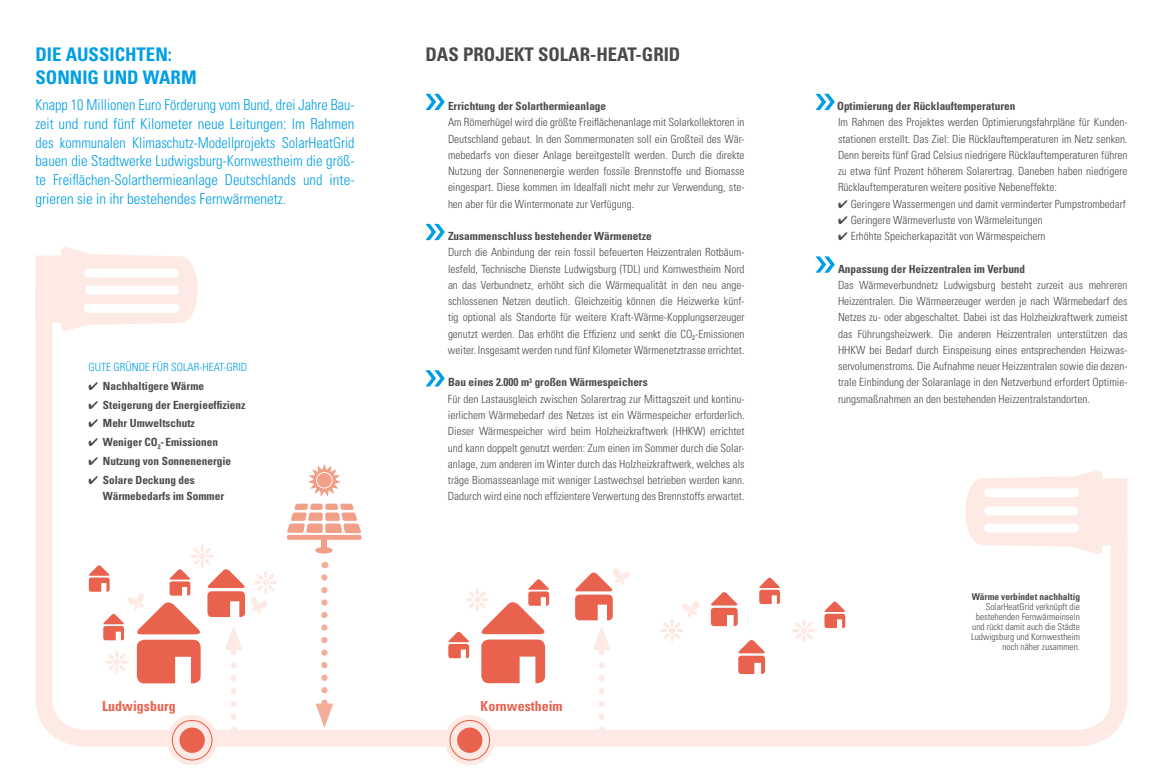
<style>
.page{position:relative;width:1163px;height:780px;background:#fff}
.page>*{position:absolute;margin:0;border:0;box-sizing:border-box;transform-origin:0 0}
.t1{font:700 condensed 18.75px/22.5px "Univers LT Std";color:#009fe3}
.t2{font:700 condensed 18.75px "Univers LT Std";color:#4a4a49}
.t3{font:300 condensed 15px/18.8px "Univers LT Std";color:#009fe3;text-align:justify;scale:.95 1}
.t4{font:700 condensed 13.88px "Univers LT Std";color:#e9624e}
.t5{font:300 condensed 11.25px/16.2px "Univers LT Std";color:#4a4a49;text-align:justify}
.t6{font:700 condensed 11.25px/16.2px "Univers LT Std";color:#4a4a49}
.t7{font:300 condensed 11.25px "Univers LT Std";color:#009fe3}
.t8{font:300 condensed 9.38px/10px "Univers LT Std";color:#4a4a49;text-align:right}
.t9{font:700 condensed 9.38px "Univers LT Std";color:#4a4a49}
.s1{font-weight:700}
</style>
<div class="page">
<svg style="left:425px;top:94px;width:20px;height:16px"></svg>
<svg style="left:425px;top:224px;width:20px;height:16px"></svg>
<svg style="left:815px;top:94px;width:19px;height:16px"></svg>
<svg style="left:815px;top:256px;width:19px;height:16px"></svg>
<svg style="left:744px;top:554px;width:383px;height:192px"></svg>
<svg style="left:965px;top:470px;width:162px;height:84px"></svg>
<svg style="left:36px;top:247px;width:162px;height:37px"></svg>
<svg style="left:744px;top:638px;width:22px;height:36px"></svg>
<svg style="left:758px;top:576px;width:22px;height:28px"></svg>
<svg style="left:823px;top:600px;width:23px;height:28px"></svg>
<svg style="left:35px;top:284px;width:709px;height:462px"></svg>
<svg style="left:167px;top:715px;width:50px;height:50px"></svg>
<svg style="left:444px;top:715px;width:51px;height:50px"></svg>
<div style="left:179px;top:727px;width:26px;height:25px;background:#e9624e;border-radius:50%"></div>
<div style="left:457px;top:727px;width:25px;height:25px;background:#e9624e;border-radius:50%"></div>
<svg style="left:660px;top:600px;width:40px;height:42px"></svg>
<svg style="left:447px;top:578px;width:103px;height:105px"></svg>
<svg style="left:792px;top:618px;width:23px;height:24px"></svg>
<div style="left:172px;top:719px;width:40px;height:41px;border:1px solid #e9624e;border-radius:50%"></div>
<div style="left:449px;top:719px;width:41px;height:41px;border:1px solid #e9624e;border-radius:50%"></div>
<svg style="left:88px;top:544px;width:189px;height:172px"></svg>
<svg style="left:573px;top:567px;width:58px;height:149px"></svg>
<svg style="left:315px;top:577px;width:18px;height:150px"></svg>
<svg style="left:287px;top:503px;width:74px;height:30px"></svg>
<hr style="left:287px;top:535px;width:74px;height:4px;background:#f29f88;border-radius:2px">
<div style="left:321px;top:538px;width:5px;height:12px;background:#f29f88"></div>
<div style="left:315px;top:547px;width:17px;height:6px;background:#f29f88;border-radius:50%"></div>
<svg style="left:308px;top:464px;width:32px;height:32px"></svg>
<div style="left:317px;top:473px;width:14px;height:14px;background:#f29f88;border-radius:50%"></div>
<h1 class="t1" style="left:35px;top:43px;width:163px">DIE AUSSICHTEN:<br>SONNIG UND WARM</h1>
<h1 class="t2" style="left:425px;top:43px;width:256px">DAS PROJEKT SOLAR-HEAT-GRID</h1>
<p class="t6" style="left:448px;top:98px;width:160px">Errichtung der Solarthermieanlage</p>
<p class="t5" style="left:448px;top:114px;width:298px">Am Römerhügel wird die größte Freiflächenanlage mit Solarkollektoren in Deutschland gebaut. In den Sommermonaten soll ein Großteil des Wär&shy;mebedarfs von dieser Anlage bereitgestellt werden. Durch die direkte Nutzung der Sonnenenergie werden fossile Brennstoffe und Biomasse eingespart. Diese kommen im Idealfall nicht mehr zur Verwendung, ste&shy;hen aber für die Wintermonate zur Verfügung.</p>
<p class="t6" style="left:448px;top:228px;width:205px">Zusammenschluss bestehender Wärmenetze</p>
<p class="t5" style="left:448px;top:244px;width:298px">Durch die Anbindung der rein fossil befeuerten Heizzentralen Rotbäum&shy;lesfeld, Technische Dienste Ludwigsburg (TDL) und Kornwestheim Nord an das Verbundnetz, erhöht sich die Wärmequalität in den neu ange&shy;schlossenen Netzen deutlich. Gleichzeitig können die Heizwerke künf&shy;tig optional als Standorte für weitere Kraft-Wärme-Kopplungserzeuger genutzt werden. Das erhöht die Effizienz und senkt die CO<sub>2</sub>-Emissionen weiter. Insgesamt werden rund fünf Kilometer Wärmenetztrasse errichtet.</p>
<p class="t5" style="left:448px;top:374px;width:298px;text-align:left"><span class="s1">Bau eines 2.000 m</span><sup>3</sup> <span class="s1">großen Wärmespeichers<br></span>Für den Lastausgleich zwischen Solarertrag zur Mittagszeit und kontinu&shy;ierlichem Wärmebedarf des Netzes ist ein Wärmespeicher erforderlich.<br>Dieser Wärmespeicher wird beim Holzheizkraftwerk (HHKW) errichtet und kann doppelt genutzt werden: Zum einen im Sommer durch die Solar&shy;anlage, zum anderen im Winter durch das Holzheizkraftwerk, welches als träge Biomasseanlage mit weniger Lastwechsel betrieben werden kann.<br>Dadurch wird eine noch effizientere Verwertung des Brennstoffs erwartet.</p>
<p class="t3" style="left:35px;top:95px;width:337px">Knapp 10 Millionen Euro Förderung vom Bund, drei Jahre Bau&shy;zeit und rund fünf Kilometer neue Leitungen: Im Rahmen des kommunalen Klimaschutz-Modellprojekts SolarHeatGrid bauen die Stadtwerke Ludwigsburg-Kornwestheim die größ&shy;te Freiflächen-Solarthermieanlage Deutschlands und inte&shy;grieren sie in ihr bestehendes Fernwärmenetz.</p>
<p class="t7" style="left:89px;top:360px;width:160px">GUTE GRÜNDE FÜR SOLAR-HEAT-GRID</p>
<p class="t6" style="left:89px;top:377px;width:117px">✔ Nachhaltigere Wärme</p>
<p class="t6" style="left:89px;top:396px;width:158px">✔ Steigerung der Energieeffizienz</p>
<p class="t6" style="left:89px;top:415px;width:108px">✔ Mehr Umweltschutz</p>
<p class="t6" style="left:89px;top:434px;width:131px">✔ Weniger CO<sub>2</sub>-Emissionen</p>
<p class="t6" style="left:89px;top:452px;width:144px">✔ Nutzung von Sonnenenergie</p>
<p class="t6" style="left:103px;top:471px;width:123px;text-indent:-14px">✔ Solare Deckung des<br>Wärmebedarfs im Sommer</p>
<p class="t4" style="left:102px;top:697px;width:75px">Ludwigsburg</p>
<p class="t4" style="left:480px;top:697px;width:84px">Kornwestheim</p>
<p class="t6" style="left:837px;top:98px;width:180px">Optimierung der Rücklauftemperaturen</p>
<p class="t5" style="left:837px;top:114px;width:291px">Im Rahmen des Projektes werden Optimierungsfahrpläne für Kunden&shy;stationen erstellt. Das Ziel: Die Rücklauftemperaturen im Netz senken.<br>Denn bereits fünf Grad Celsius niedrigere Rücklauftemperaturen führen zu etwa fünf Prozent höherem Solarertrag. Daneben haben niedrigere Rücklauftemperaturen weitere positive Nebeneffekte:</p>
<p class="t5" style="left:837px;top:195px;width:289px">✔ Geringere Wassermengen und damit verminderter Pumpstrombedarf</p>
<p class="t5" style="left:837px;top:212px;width:206px">✔ Geringere Wärmeverluste von Wärmeleitungen</p>
<p class="t5" style="left:837px;top:228px;width:209px">✔ Erhöhte Speicherkapazität von Wärmespeichern</p>
<p class="t6" style="left:837px;top:260px;width:189px">Anpassung der Heizzentralen im Verbund</p>
<p class="t5" style="left:837px;top:277px;width:291px">Das Wärmeverbundnetz Ludwigsburg besteht zurzeit aus mehreren Heizzentralen. Die Wärmeerzeuger werden je nach Wärmebedarf des Netzes zu- oder abgeschaltet. Dabei ist das Holzheizkraftwerk zumeist das Führungsheizwerk. Die anderen Heizzentralen unterstützen das HHKW bei Bedarf durch Einspeisung eines entsprechenden Heizwas&shy;servolumenstroms. Die Aufnahme neuer Heizzentralen sowie die dezen&shy;trale Einbindung der Solaranlage in den Netzverbund erfordert Optimie&shy;rungsmaßnahmen an den bestehenden Heizzentralstandorten.</p>
<p class="t9" style="left:971px;top:590px;width:110px">Wärme verbindet nachhaltig</p>
<p class="t8" style="left:970px;top:601px;width:110px">SolarHeatGrid verknüpft die bestehenden Fernwärmeinseln und rückt damit auch die Städte<br>Ludwigsburg und Kornwestheim noch näher zusammen.</p>
</div>
